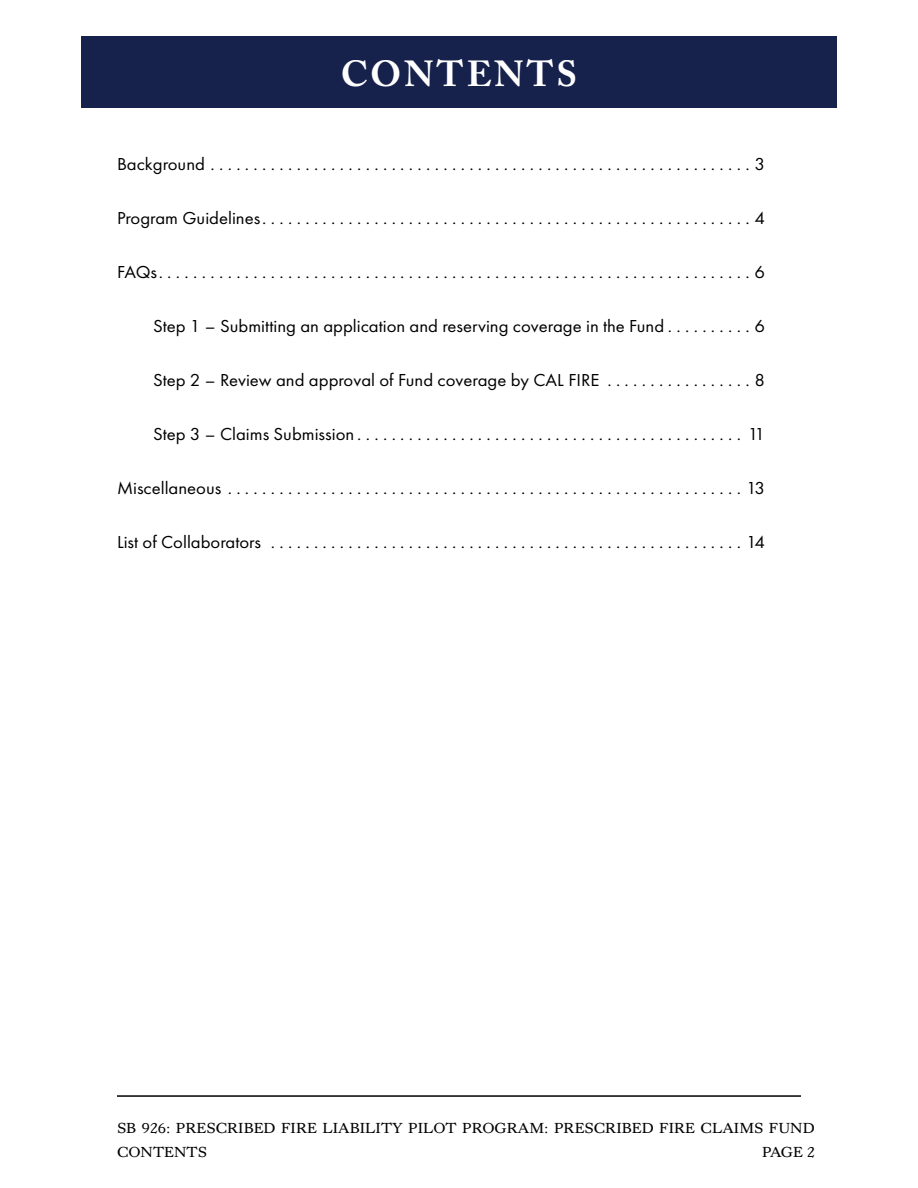
<style>
.page{position:relative;width:918px;height:1188px;background:#fff}
.page>*{position:absolute;margin:0;border:0;box-sizing:border-box;transform-origin:0 0}
.t1{font:700 36px "Adobe Caslon Pro";letter-spacing:.085em;color:#fff}
.t2{font:18px "Futura PT";color:#000;scale:1.04 1}
.t3{font:15px/24px "Kings Caslon";color:#000;scale:1.04 1}
</style>
<div class="page">
<hr style="left:117px;top:1095px;width:684px;height:2px;background:#000">
<div style="left:81px;top:36px;width:756px;height:72px;background:#16214c"></div>
<p class="t1" style="left:341px;top:53px;width:238px">CONTENTS</p>
<p class="t2" style="left:117px;top:154px;width:625px">Background . . . . . . . . . . . . . . . . . . . . . . . . . . . . . . . . . . . . . . . . . . . . . . . . . . . . . . . . . . . . . . . 3</p>
<p class="t2" style="left:117px;top:208px;width:625px">Program Guidelines . . . . . . . . . . . . . . . . . . . . . . . . . . . . . . . . . . . . . . . . . . . . . . . . . . . . . . . . . 4</p>
<p class="t2" style="left:117px;top:262px;width:625px">FAQs . . . . . . . . . . . . . . . . . . . . . . . . . . . . . . . . . . . . . . . . . . . . . . . . . . . . . . . . . . . . . . . . . . . . . 6</p>
<p class="t2" style="left:153px;top:316px;width:590px">Step 1 – Submitting an application and reserving coverage in the Fund . . . . . . . . . . 6</p>
<p class="t2" style="left:153px;top:370px;width:590px">Step 2 – Review and approval of Fund coverage by CAL FIRE . . . . . . . . . . . . . . . . . 8</p>
<p class="t2" style="left:153px;top:424px;width:590px">Step 3 – Claims Submission . . . . . . . . . . . . . . . . . . . . . . . . . . . . . . . . . . . . . . . . . . . . . 11</p>
<p class="t2" style="left:117px;top:478px;width:625px">Miscellaneous . . . . . . . . . . . . . . . . . . . . . . . . . . . . . . . . . . . . . . . . . . . . . . . . . . . . . . . . . . . . 13</p>
<p class="t2" style="left:117px;top:532px;width:625px">List of Collaborators . . . . . . . . . . . . . . . . . . . . . . . . . . . . . . . . . . . . . . . . . . . . . . . . . . . . . . . 14</p>
<p class="t3" style="left:117px;top:1116px;width:672px">SB 926: PRESCRIBED FIRE LIABILITY PILOT PROGRAM: PRESCRIBED FIRE CLAIMS FUND<br>CONTENTS</p>
<p class="t3" style="left:762px;top:1140px;width:52px">PAGE 2</p>
</div>
